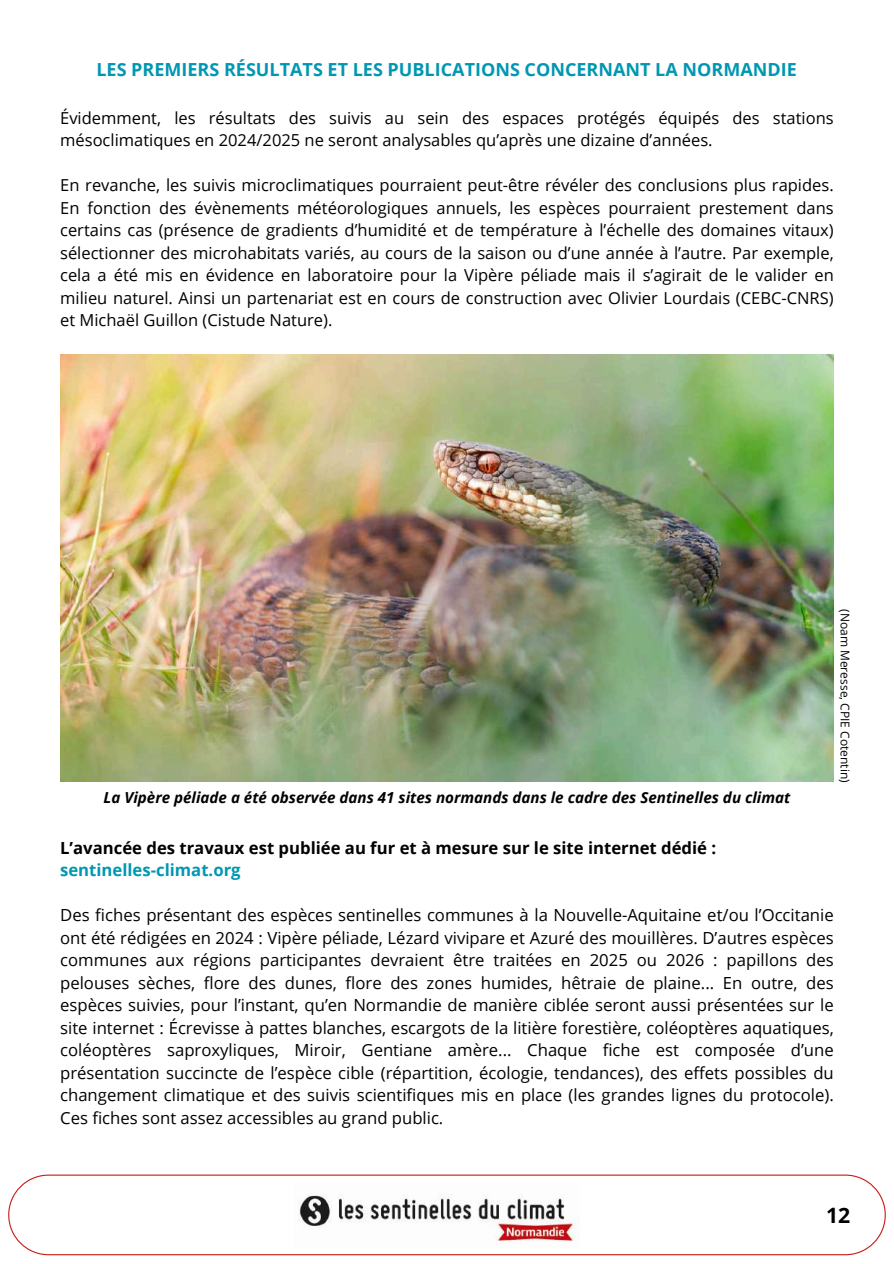
<style>
.page{position:relative;width:894px;height:1264px;background:#fff}
.page>*{position:absolute;margin:0;border:0;box-sizing:border-box;transform-origin:0 0}
.t1{font:700 21.15px "Open Sans";color:#000}
.t2{font:700 18px "Open Sans";color:#0097b2}
.t3{font:16.65px/22.5px "Open Sans";color:#000;text-align:justify}
.t4{font:700 16.65px "Open Sans";color:#000}
.t5{font:700 16.65px "Open Sans";color:#0097b2}
.t6{font:16.5px/22.5px "Open Sans";color:#000}
.t7{font:italic 700 15.15px "Open Sans";color:#000}
.t8{font:12px "Open Sans";color:#000}
</style>
<div class="page">
<img style="left:60px;top:355px;width:773px;height:426px">
<svg style="left:8px;top:1174px;width:877px;height:81px"></svg>
<img style="left:293px;top:1182px;width:286px;height:64px">
<p class="t2" style="left:96px;top:57px;width:701px">LES PREMIERS RÉSULTATS ET LES PUBLICATIONS CONCERNANT LA NORMANDIE</p>
<p class="t6" style="left:60px;top:106px;width:774px">Évidemment, les résultats des suivis au sein des espaces protégés équipés des stations mésoclimatiques en 2024/2025 ne seront analysables qu’après une dizaine d’années.</p>
<p class="t6" style="left:60px;top:173px;width:774px;text-align:justify">En revanche, les suivis microclimatiques pourraient peut-être révéler des conclusions plus rapides.<br>En fonction des évènements météorologiques annuels, les espèces pourraient prestement dans certains cas (présence de gradients d’humidité et de température à l’échelle des domaines vitaux) sélectionner des microhabitats variés, au cours de la saison ou d’une année à l’autre. Par exemple, cela a été mis en évidence en laboratoire pour la Vipère péliade mais il s’agirait de le valider en milieu naturel. Ainsi un partenariat est en cours de construction avec Olivier Lourdais (CEBC-CNRS) et Michaël Guillon (Cistude Nature).</p>
<p class="t7" style="left:103px;top:786px;width:688px">La Vipère péliade a été observée dans 41 sites normands dans le cadre des Sentinelles du climat</p>
<p class="t8" style="left:853px;top:609px;width:175px;rotate:90deg">(Noam Meresse, CPIE Cotentin)</p>
<p class="t4" style="left:60px;top:835px;width:657px">L’avancée des travaux est publiée au fur et à mesure sur le site internet dédié :</p>
<p class="t5" style="left:60px;top:858px;width:182px">sentinelles-climat.org</p>
<p class="t3" style="left:60px;top:903px;width:774px">Des fiches présentant des espèces sentinelles communes à la Nouvelle-Aquitaine et/ou l’Occitanie ont été rédigées en 2024 : Vipère péliade, Lézard vivipare et Azuré des mouillères. D’autres espèces communes aux régions participantes devraient être traitées en 2025 ou 2026 : papillons des pelouses sèches, flore des dunes, flore des zones humides, hêtraie de plaine... En outre, des espèces suivies, pour l’instant, qu’en Normandie de manière ciblée seront aussi présentées sur le site internet : Écrevisse à pattes blanches, escargots de la litière forestière, coléoptères aquatiques, coléoptères saproxyliques, Miroir, Gentiane amère... Chaque fiche est composée d’une présentation succincte de l’espèce cible (répartition, écologie, tendances), des effets possibles du changement climatique et des suivis scientifiques mis en place (les grandes lignes du protocole).<br>Ces fiches sont assez accessibles au grand public.</p>
<p class="t1" style="left:825px;top:1200px;width:26px">12</p>
</div>
